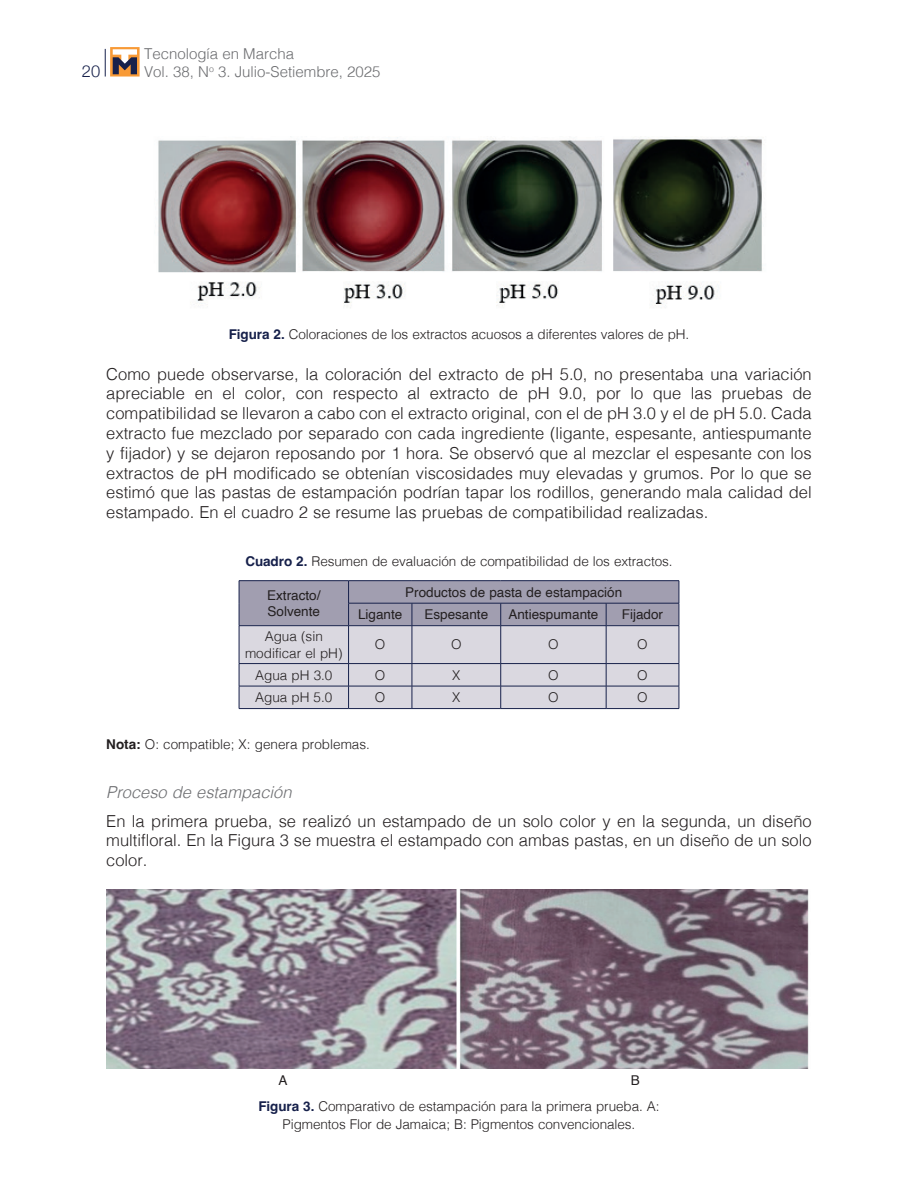
<style>
.page{position:relative;width:918px;height:1188px;background:#fff}
.page>*{position:absolute;margin:0;border:0;box-sizing:border-box;transform-origin:0 0}
.t1{font:300 16.5px/19.8px "Helvetica";color:#231f20;text-align:justify}
.t2{font:italic 300 16.5px "Helvetica";color:#6c6d70}
.t3{font:300 16.5px "Helvetica Neue";color:#17214b}
.t4{font:300 15px/18px "Helvetica";color:#6c6d70}
.t5{font:300 13.5px/16.2px "Helvetica";letter-spacing:-.005em;color:#231f20;text-align:center}
.t6{font:13.5px/16.2px "Helvetica";color:#231f20}
.s1{font-weight:700;color:#17214b}
.s2{font-weight:700}
.s3{font-weight:400}
</style>
<div class="page">
<svg style="left:105px;top:49px;width:1px;height:28px"></svg>
<svg style="left:110px;top:47px;width:30px;height:30px"></svg>
<svg style="left:113px;top:49px;width:24px;height:25px"></svg>
<img style="left:158px;top:137px;width:604px;height:171px">
<hr style="left:239px;top:580px;width:110px;height:1px;background:#17214b">
<hr style="left:349px;top:580px;width:63px;height:1px;background:#17214b">
<hr style="left:412px;top:580px;width:89px;height:1px;background:#17214b">
<hr style="left:501px;top:580px;width:105px;height:1px;background:#17214b">
<hr style="left:606px;top:580px;width:73px;height:1px;background:#17214b">
<svg style="left:239px;top:581px;width:441px;height:128px"></svg>
<hr style="left:239px;top:708px;width:110px;height:1px;background:#17214b">
<hr style="left:349px;top:708px;width:63px;height:1px;background:#17214b">
<hr style="left:412px;top:708px;width:89px;height:1px;background:#17214b">
<hr style="left:501px;top:708px;width:105px;height:1px;background:#17214b">
<hr style="left:606px;top:708px;width:73px;height:1px;background:#17214b">
<img style="left:106px;top:889px;width:703px;height:180px">
<p class="t3" style="left:82px;top:57px;width:20px">20</p>
<p class="t4" style="left:144px;top:43px;width:238px">Tecnología en Marcha<br>Vol. 38, N<sup>o</sup> 3. Julio-Setiembre, 2025</p>
<p class="t5" style="left:229px;top:325px;width:462px"><span class="s1">Figura 2.</span> Coloraciones de los extractos acuosos a diferentes valores de pH.</p>
<p class="t1" style="left:106px;top:363px;width:707px">Como puede observarse, la coloración del extracto de pH 5.0, no presentaba una variación apreciable en el color, con respecto al extracto de pH 9.0, por lo que las pruebas de compatibilidad se llevaron a cabo con el extracto original, con el de pH 3.0 y el de pH 5.0. Cada extracto fue mezclado por separado con cada ingrediente (ligante, espesante, antiespumante y fijador) y se dejaron reposando por 1 hora. Se observó que al mezclar el espesante con los extractos de pH modificado se obtenían viscosidades muy elevadas y grumos. Por lo que se estimó que las pastas de estampación podrían tapar los rodillos, generando mala calidad del estampado. En el cuadro 2 se resume las pruebas de compatibilidad realizadas.</p>
<p class="t5" style="left:245px;top:552px;width:429px"><span class="s1">Cuadro 2.</span> Resumen de evaluación de compatibilidad de los extractos.</p>
<p class="t6" style="left:267px;top:588px;width:55px">Extracto/<br>Solvente</p>
<p class="t6" style="left:405px;top:585px;width:218px">Productos de pasta de estampación</p>
<p class="t6" style="left:358px;top:607px;width:46px">Ligante</p>
<p class="t6" style="left:424px;top:607px;width:65px">Espesante</p>
<p class="t6" style="left:508px;top:607px;width:92px">Antiespumante</p>
<p class="t6" style="left:622px;top:607px;width:43px">Fijador</p>
<p class="t5" style="left:245px;top:628px;width:99px">Agua (sin modificar el pH)</p>
<p class="t5" style="left:375px;top:636px;width:12px">O</p>
<p class="t5" style="left:451px;top:636px;width:12px">O</p>
<p class="t5" style="left:548px;top:636px;width:12px">O</p>
<p class="t5" style="left:637px;top:636px;width:12px">O</p>
<p class="t5" style="left:255px;top:666px;width:79px">Agua pH 3.0</p>
<p class="t5" style="left:375px;top:666px;width:12px">O</p>
<p class="t5" style="left:452px;top:666px;width:10px">X</p>
<p class="t5" style="left:548px;top:666px;width:12px">O</p>
<p class="t5" style="left:637px;top:666px;width:12px">O</p>
<p class="t5" style="left:255px;top:688px;width:79px">Agua pH 5.0</p>
<p class="t5" style="left:375px;top:688px;width:12px">O</p>
<p class="t5" style="left:452px;top:688px;width:10px">X</p>
<p class="t5" style="left:548px;top:688px;width:12px">O</p>
<p class="t5" style="left:637px;top:688px;width:12px">O</p>
<p class="t5" style="left:106px;top:735px;width:265px"><span class="s2">Nota:</span> O: compatible; X: genera problemas.</p>
<p class="t2" style="left:106px;top:778px;width:187px">Proceso de estampación</p>
<p class="t1" style="left:106px;top:810px;width:707px">En la primera prueba, se realizó un estampado de un solo color y en la segunda, un diseño multifloral. En la Figura 3 se muestra el estampado con ambas pastas, en un diseño de un solo color.</p>
<p class="t5" style="left:258px;top:1066px;width:403px;line-height:26.5px;text-align:left;text-indent:372px"><span class="s3">B<br></span><span class="s1">Figura 3.</span> Comparativo de estampación para la primera prueba. A:</p>
<p class="t5" style="left:283px;top:1115px;width:354px">Pigmentos Flor de Jamaica; B: Pigmentos convencionales.</p>
<p class="t6" style="left:279px;top:1072px;width:11px">A</p>
</div>
